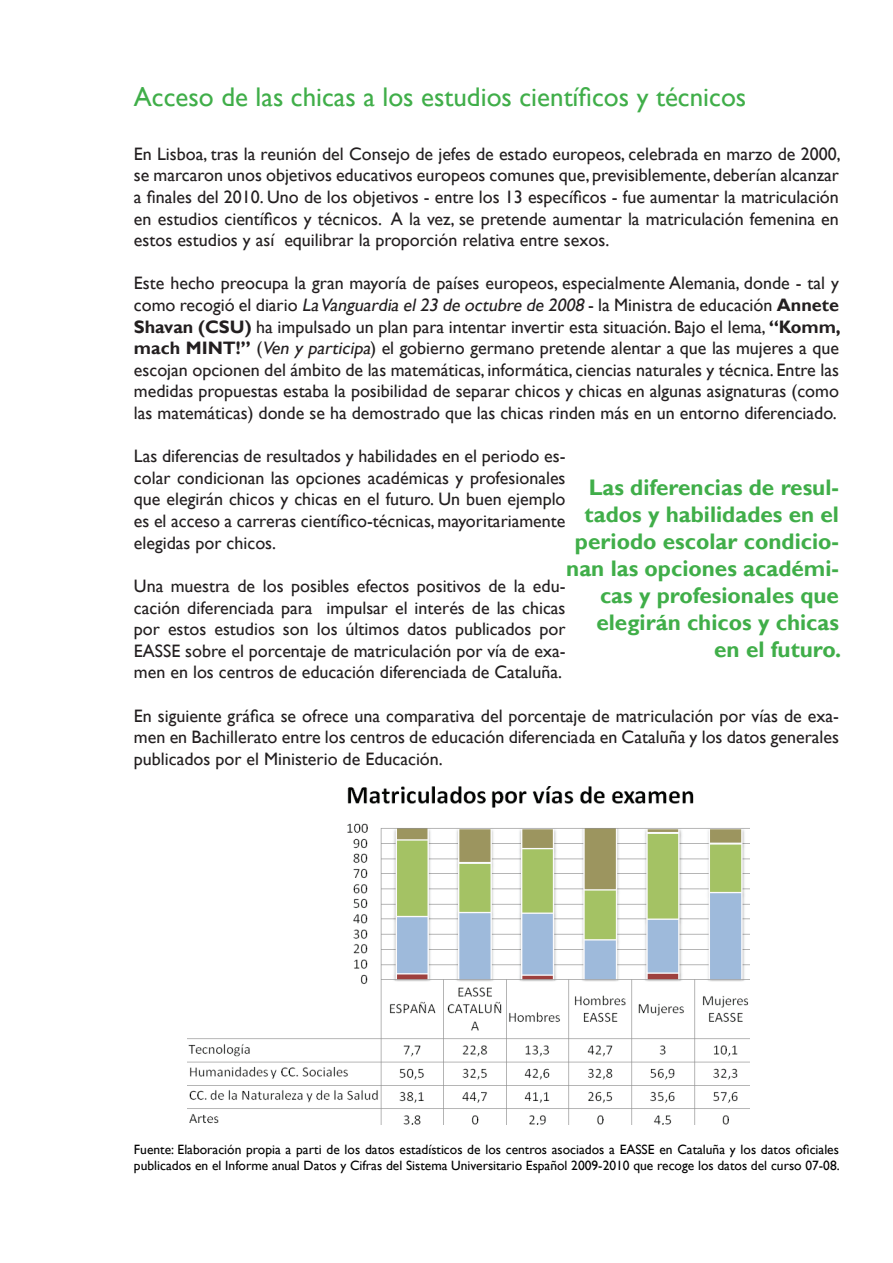
<style>
.page{position:relative;width:893px;height:1263px;background:#fff}
.page>*{position:absolute;margin:0;border:0;box-sizing:border-box;transform-origin:0 0}
.t1{font:27px "Gill Sans";color:#40ae49}
.t2{font:700 22.5px/27px "Gill Sans";color:#40ae49;text-align:right}
.t3{font:18px/21.6px "Gill Sans";color:#231f20;text-align:justify}
.t4{font:13.5px/16.2px "Gill Sans";color:#000}
.s1{font-style:italic}
.s2{font-weight:700}
</style>
<div class="page">
<img style="left:187px;top:787px;width:563px;height:337px">
<h1 class="t1" style="left:134px;top:81px;width:614px">Acceso de las chicas a los estudios científicos y técnicos</h1>
<p class="t3" style="left:134px;top:143px;width:708px">En Lisboa, tras la reunión del Consejo de jefes de estado europeos, celebrada en marzo de 2000, se marcaron unos objetivos educativos europeos comunes que, previsiblemente, deberían alcanzar a finales del 2010. Uno de los objetivos - entre los 13 específicos - fue aumentar la matriculación en estudios científicos y técnicos. A la vez, se pretende aumentar la matriculación femenina en estos estudios y así equilibrar la proporción relativa entre sexos.</p>
<p class="t3" style="left:134px;top:273px;width:708px">Este hecho preocupa la gran mayoría de países europeos, especialmente Alemania, donde - tal y como recogió el diario <span class="s1">La Vanguardia el23 de octubre de 2008</span> - la Ministra de educación <span class="s2">Annete Shavan (CSU)</span> ha impulsado un plan para intentar invertir esta situación. Bajo el lema, <span class="s2">“Komm, mach MINT!”</span> (<span class="s1">Ven y participa</span>) el gobierno germano pretende alentar a que las mujeres a que escojan opcionen del ámbito de las matemáticas, informática, ciencias naturales y técnica. Entre las medidas propuestas estaba la posibilidad de separar chicos y chicas en algunas asignaturas (como las matemáticas) donde se ha demostrado que las chicas rinden más en un entorno diferenciado.</p>
<p class="t3" style="left:134px;top:446px;width:433px">Las diferencias de resultados y habilidades en el periodo es&shy;colar condicionan las opciones académicas y profesionales que elegirán chicos y chicas en el futuro. Un buen ejemplo es el acceso a carreras científico-técnicas, mayoritariamente elegidas por chicos.</p>
<p class="t3" style="left:134px;top:575px;width:433px">Una muestra de los posibles efectos positivos de la edu&shy;cación diferenciada para impulsar el interés de las chicas por estos estudios son los últimos datos publicados por EASSE sobre el porcentaje de matriculación por vía de exa&shy;men en los centros de educación diferenciada de Cataluña.</p>
<p class="t3" style="left:134px;top:705px;width:706px">En siguiente gráfica se ofrece una comparativa del porcentaje de matriculación por vías de exa&shy;men en Bachillerato entre los centros de educación diferenciada en Cataluña y los datos generales publicados por el Ministerio de Educación.</p>
<p class="t2" style="left:566px;top:475px;width:276px">Las diferencias de resul&shy;tados y habilidades en el periodo escolar condicio&shy;nan las opciones académi&shy;cas y profesionales que elegirán chicos y chicas<br>en el futuro.</p>
<p class="t4" style="left:134px;top:1141px;width:707px">Fuente: Elaboración propia a parti de los datos estadísticos de los centros asociados a EASSE en Cataluña y los datos oficiales publicados en el Informe anual Datos y Cifras del Sistema Universitario Español 2009-2010 que recoge los datos del curso 07-08.</p>
</div>
